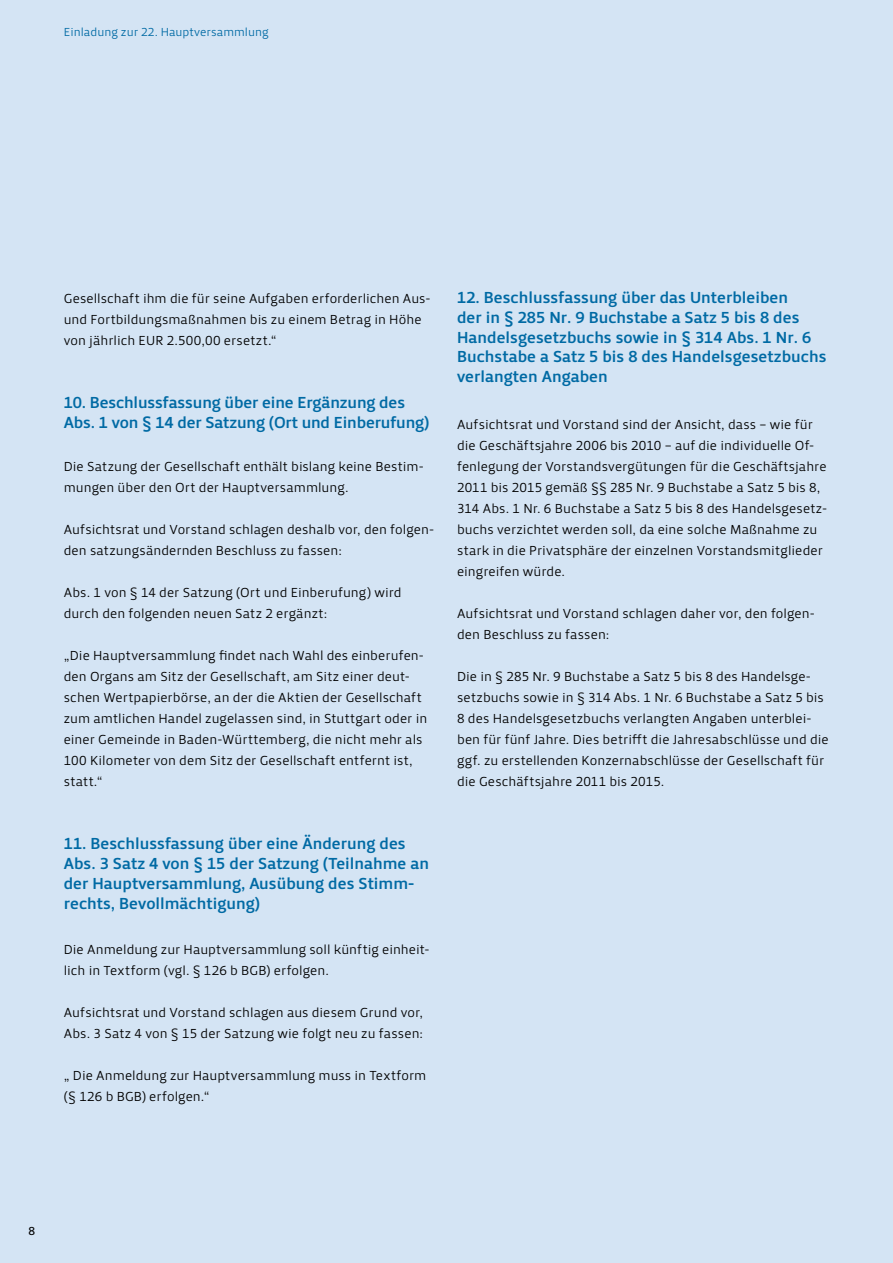
<style>
.page{position:relative;width:893px;height:1263px;background:#d4e4f4}
.page>*{position:absolute;margin:0;border:0;box-sizing:border-box;transform-origin:0 0}
.t1{font:16.5px/19.8px "Priva Pro Three";color:#006aa4}
.t2{font:13.5px/21px "Priva Pro One";letter-spacing:.005em;color:#000}
.t3{font:12px "Priva Pro One";color:#006aa4}
.t4{font:12px "Priva Pro Two";color:#000}
</style>
<div class="page">
<p class="t3" style="left:64px;top:25px;width:206px">Einladung zur 22. Hauptversammlung</p>
<p class="t2" style="left:64px;top:288px;width:368px">Gesellschaft ihm die für seine Aufgaben erforderlichen Aus&shy;und Fortbildungsmaßnahmen bis zu einem Betrag in Höhe von jährlich EUR 2.500,00 ersetzt.“</p>
<p class="t1" style="left:64px;top:393px;width:367px">10. Beschlussfassung über eine Ergänzung des<br>Abs. 1 von § 14 der Satzung (Ort und Einberufung)</p>
<p class="t2" style="left:64px;top:456px;width:362px">Die Satzung der Gesellschaft enthält bislang keine Bestim&shy;mungen über den Ort der Hauptversammlung.</p>
<p class="t2" style="left:64px;top:519px;width:372px">Aufsichtsrat und Vorstand schlagen deshalb vor, den folgen&shy;den satzungsändernden Beschluss zu fassen:</p>
<p class="t2" style="left:64px;top:582px;width:339px">Abs. 1 von § 14 der Satzung (Ort und Einberufung) wird durch den folgenden neuen Satz 2 ergänzt:</p>
<p class="t2" style="left:64px;top:645px;width:365px">„Die Hauptversammlung findet nach Wahl des einberufen&shy;den Organs am Sitz der Gesellschaft, am Sitz einer deut&shy;schen Wertpapierbörse, an der die Aktien der Gesellschaft zum amtlichen Handel zugelassen sind, in Stuttgart oder in einer Gemeinde in Baden-Württemberg, die nicht mehr als 100 Kilometer von dem Sitz der Gesellschaft entfernt ist, statt.“</p>
<p class="t1" style="left:64px;top:834px;width:367px">11. Beschlussfassung über eine Änderung des Abs. 3 Satz 4 von § 15 der Satzung (Teilnahme an der Hauptversammlung, Ausübung des Stimm&shy;rechts, Bevollmächtigung)</p>
<p class="t2" style="left:64px;top:939px;width:367px">Die Anmeldung zur Hauptversammlung soll künftig einheit&shy;lich in Textform (vgl. § 126 b BGB) erfolgen.</p>
<p class="t2" style="left:64px;top:1002px;width:361px">Aufsichtsrat und Vorstand schlagen aus diesem Grund vor,<br>Abs. 3 Satz 4 von § 15 der Satzung wie folgt neu zu fassen:</p>
<p class="t2" style="left:64px;top:1065px;width:364px">„ Die Anmeldung zur Hauptversammlung muss in Textform (§ 126 b BGB) erfolgen.“</p>
<p class="t1" style="left:457px;top:288px;width:371px">12. Beschlussfassung über das Unterbleiben<br>der in § 285 Nr. 9 Buchstabe a Satz 5 bis 8 des Handelsgesetzbuchs sowie in § 314 Abs. 1 Nr. 6<br>Buchstabe a Satz 5 bis 8 des Handelsgesetzbuchs verlangten Angaben</p>
<p class="t2" style="left:457px;top:414px;width:372px">Aufsichtsrat und Vorstand sind der Ansicht, dass – wie für die Geschäftsjahre 2006 bis 2010 – auf die individuelle Of&shy;fenlegung der Vorstandsvergütungen für die Geschäftsjahre 2011 bis 2015 gemäß §§ 285 Nr. 9 Buchstabe a Satz 5 bis 8, 314 Abs. 1 Nr. 6 Buchstabe a Satz 5 bis 8 des Handelsgesetz&shy;buchs verzichtet werden soll, da eine solche Maßnahme zu stark in die Privatsphäre der einzelnen Vorstandsmitglieder eingreifen würde.</p>
<p class="t2" style="left:457px;top:603px;width:359px">Aufsichtsrat und Vorstand schlagen daher vor, den folgen&shy;den Beschluss zu fassen:</p>
<p class="t2" style="left:457px;top:666px;width:373px">Die in § 285 Nr. 9 Buchstabe a Satz 5 bis 8 des Handelsge&shy;setzbuchs sowie in § 314 Abs. 1 Nr. 6 Buchstabe a Satz 5 bis 8 des Handelsgesetzbuchs verlangten Angaben unterblei&shy;ben für fünf Jahre. Dies betrifft die Jahresabschlüsse und die ggf. zu erstellenden Konzernabschlüsse der Gesellschaft für die Geschäftsjahre 2011 bis 2015.</p>
<p class="t4" style="left:29px;top:1224px;width:8px">8</p>
</div>
